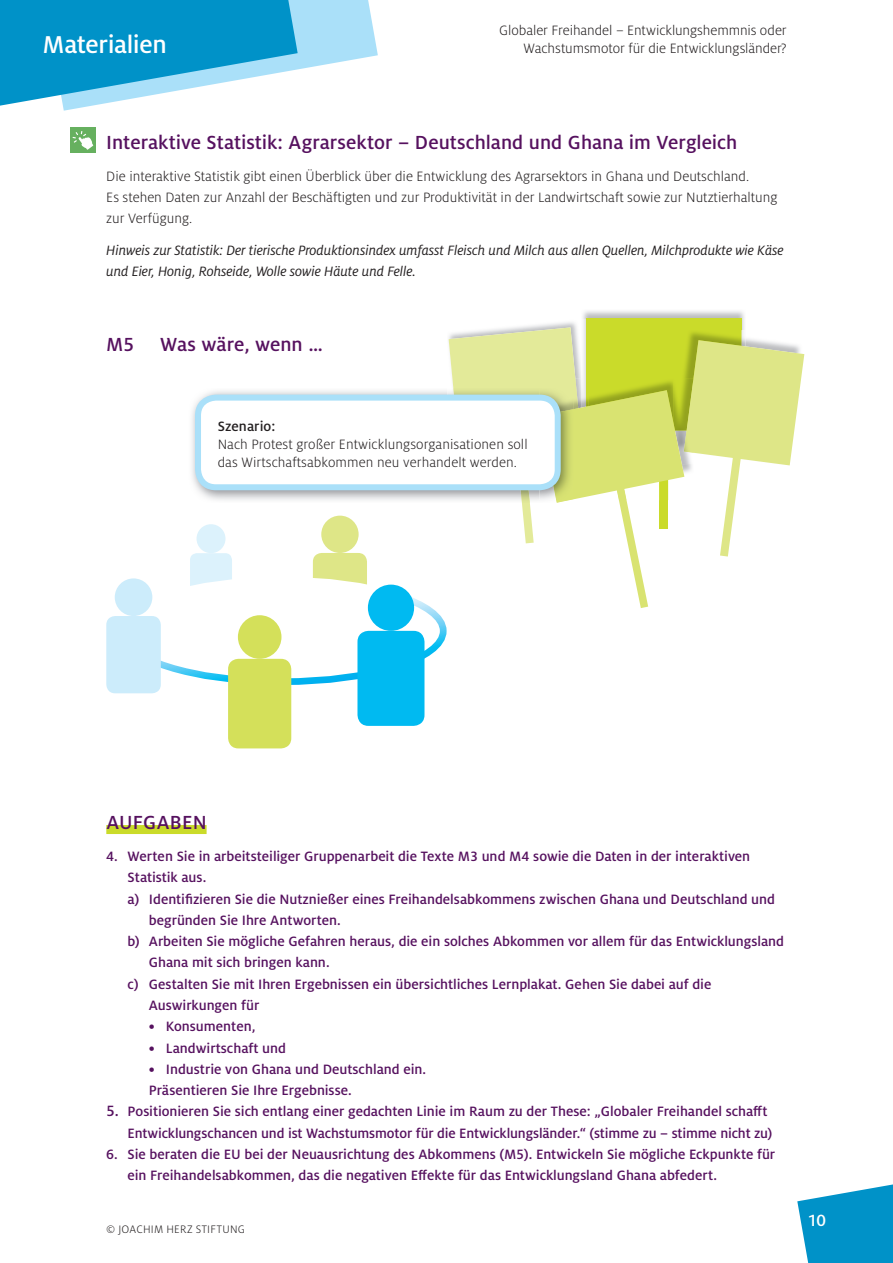
<style>
.page{position:relative;width:893px;height:1263px;background:#fff}
.page>*{position:absolute;margin:0;border:0;box-sizing:border-box;transform-origin:0 0}
.t1{font:500 27px "Milo OT";letter-spacing:-.015em;color:#fff}
.t2{font:500 21px "Milo OT";color:#56115f}
.t3{font:500 18px "Milo OT";color:#fff}
.t4{font:500 15px/21.3px "Milo OT";letter-spacing:-.005em;color:#56115f}
.t5{font:300 15px/18px "Milo Pro";color:#231f20}
.t6{font:italic 15px/21.3px "Milo OT";letter-spacing:-.005em;color:#231f20}
.t7{font:500 15px "Milo OT";letter-spacing:.005em;color:#231f20}
.t8{font:300 12px "Milo Pro";letter-spacing:.025em;color:#231f20}
.s1{font-size:16.5px}
</style>
<div class="page">
<svg style="left:797px;top:1184px;width:96px;height:79px"></svg>
<svg style="left:0;top:0;width:378px;height:111px"></svg>
<img style="left:583px;top:311px;width:162px;height:16px">
<div style="left:586px;top:318px;width:155px;height:112px;background:#cadb2a"></div>
<img style="left:448px;top:322px;width:129px;height:21px">
<img style="left:583px;top:320px;width:3px;height:7px">
<div style="left:106px;top:825px;width:101px;height:9px;background:#cadb2a"></div>
<div style="left:197px;top:524px;width:28px;height:29px;background:#dcf2fc;border-radius:50%"></div>
<div style="left:190px;top:553px;width:42px;height:60px;background:#dcf2fc;border-radius:7px"></div>
<div style="left:321px;top:516px;width:38px;height:37px;background:#dee687;border-radius:50%"></div>
<div style="left:313px;top:553px;width:54px;height:77px;background:#dee687;border-radius:9px"></div>
<div style="left:121px;top:580px;width:322px;height:102px;background:#fff;border-radius:50%"></div>
<div style="left:118px;top:577px;width:329px;height:108px;border:7px solid #fff;border-radius:50%"></div>
<div style="left:115px;top:578px;width:37px;height:38px;background:#ccecfb;border-radius:50%"></div>
<div style="left:106px;top:616px;width:55px;height:77px;background:#ccecfb;border-radius:9px"></div>
<div style="left:368px;top:585px;width:46px;height:46px;background:#00baf1;border-radius:50%"></div>
<div style="left:357px;top:631px;width:67px;height:95px;background:#00baf1;border-radius:11px"></div>
<div style="left:238px;top:615px;width:43px;height:44px;background:#d4e05a;border-radius:50%"></div>
<div style="left:228px;top:659px;width:63px;height:89px;background:#d4e05a;border-radius:10px"></div>
<div style="left:70px;top:128px;width:26px;height:25px;background:#66b05f"></div>
<svg style="left:73px;top:131px;width:20px;height:19px"></svg>
<svg style="left:449px;top:327px;width:355px;height:281px"></svg>
<img style="left:539px;top:409px;width:34px;height:94px">
<div style="left:198px;top:398px;width:360px;height:89px;background:#fff;border-radius:18px"></div>
<div style="left:195px;top:395px;width:366px;height:95px;border:6px solid #aae0f9;border-radius:18px"></div>
<h1 class="t1" style="left:43px;top:30px;width:126px">Materialien</h1>
<p class="t5" style="left:499px;top:22px;width:289px;text-align:right">Globaler Freihandel – Entwicklungshemmnis oder<br>Wachstumsmotor für die Entwicklungsländer?</p>
<h2 class="t2" style="left:106px;top:131px;width:632px">Interaktive Statistik: Agrarsektor – Deutschland und Ghana im Vergleich</h2>
<p class="t5" style="left:106px;top:165px;width:673px;line-height:21.3px">Die interaktive Statistik gibt einen Überblick über die Entwicklung des Agrarsektors in Ghana und Deutschland.<br>Es stehen Daten zur Anzahl der Beschäftigten und zur Produktivität in der Landwirtschaft sowie zur Nutztierhaltung zur Verfügung.</p>
<p class="t6" style="left:106px;top:240px;width:679px">Hinweis zur Statistik: Der tierische Produktionsindex umfasst Fleisch und Milch aus allen Quellen, Milchprodukte wie Käse und Eier, Honig, Rohseide, Wolle sowie Häute und Felle.</p>
<h2 class="t2" style="left:106px;top:333px;width:218px">M5 Was wäre, wenn …</h2>
<p class="t7" style="left:218px;top:418px;width:59px">Szenario:</p>
<p class="t5" style="left:218px;top:435px;width:311px">Nach Protest großer Entwicklungsorganisationen soll das Wirtschaftsabkommen neu verhandelt werden.</p>
<h2 class="t2" style="left:106px;top:811px;width:102px">AUFGABEN</h2>
<p class="t4" style="left:106px;top:846px;width:645px">4. Werten Sie in arbeitsteiliger Gruppenarbeit die Texte M3 und M4 sowie die Daten in der interaktiven</p>
<p class="t4" style="left:128px;top:867px;width:80px">Statistik aus.</p>
<p class="t4" style="left:128px;top:888px;width:649px">a) Identifizieren Sie die Nutznießer eines Freihandelsabkommens zwischen Ghana und Deutschland und</p>
<p class="t4" style="left:149px;top:910px;width:194px">begründen Sie Ihre Antworten.</p>
<p class="t4" style="left:128px;top:931px;width:658px">b) Arbeiten Sie mögliche Gefahren heraus, die ein solches Abkommen vor allem für das Entwicklungsland</p>
<p class="t4" style="left:149px;top:952px;width:182px">Ghana mit sich bringen kann.</p>
<p class="t4" style="left:128px;top:973px;width:585px">c) Gestalten Sie mit Ihren Ergebnissen ein übersichtliches Lernplakat. Gehen Sie dabei auf die</p>
<p class="t4" style="left:149px;top:995px;width:112px">Auswirkungen für</p>
<p class="t4" style="left:149px;top:1016px;width:108px">• Konsumenten,</p>
<p class="t4" style="left:149px;top:1037px;width:139px">• Landwirtschaft und</p>
<p class="t4" style="left:149px;top:1058px;width:279px">• Industrie von Ghana und Deutschland ein.<br>Präsentieren Sie Ihre Ergebnisse.</p>
<p class="t4" style="left:128px;top:1101px;width:646px;text-indent:-21px"><span class="s1">5.</span> Positionieren Sie sich entlang einer gedachten Linie im Raum zu der These: „Globaler Freihandel schafft<br>Entwicklungschancen und ist Wachstumsmotor für die Entwicklungsländer.“ (stimme zu – stimme nicht zu)</p>
<p class="t4" style="left:128px;top:1143px;width:649px;text-indent:-21px">6. Sie beraten die EU bei der Neuausrichtung des Abkommens (M5). Entwickeln Sie mögliche Eckpunkte für ein Freihandelsabkommen, das die negativen Effekte für das Entwicklungsland Ghana abfedert.</p>
<p class="t8" style="left:106px;top:1223px;width:140px">© JOACHIM HERZ STIFTUNG</p>
<p class="t3" style="left:808px;top:1211px;width:20px">10</p>
</div>
